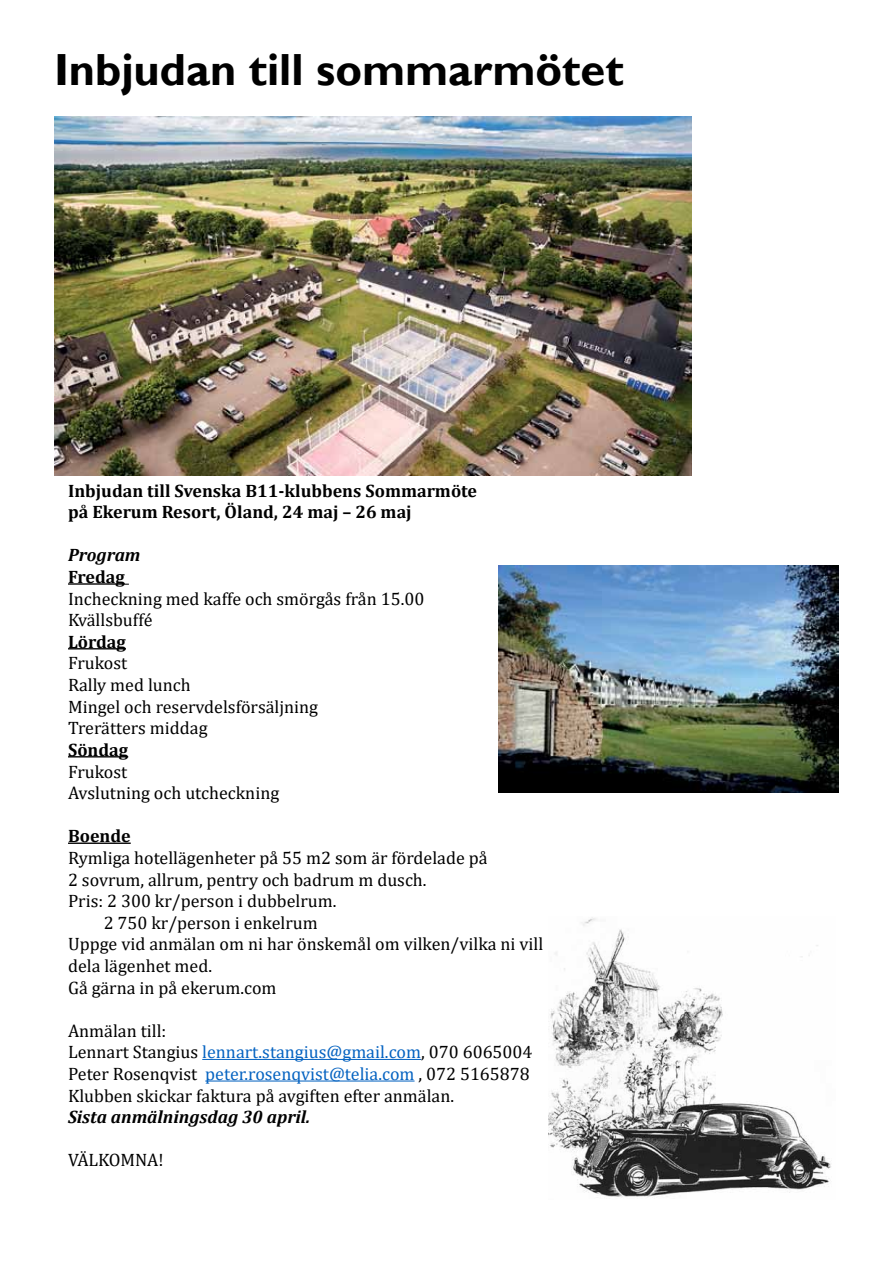
<style>
.page{position:relative;width:893px;height:1263px;background:#fff}
.page>*{position:absolute;margin:0;border:0;box-sizing:border-box;transform-origin:0 0}
.t1{font:700 45px "Gill Sans";color:#000}
.t2{font:18px/21.6px "Cambria";color:#000}
.t3{font:700 18px/21.6px "Cambria";color:#000}
.t4{font:italic 700 18px "Cambria";color:#000}
.s1{color:#0563c1}
</style>
<div class="page">
<hr style="left:68px;top:583px;width:57px;height:2px;background:#000">
<hr style="left:68px;top:648px;width:58px;height:1px;background:#000">
<hr style="left:68px;top:756px;width:60px;height:1px;background:#000">
<hr style="left:68px;top:842px;width:63px;height:2px;background:#000">
<hr style="left:202px;top:1059px;width:219px;height:1px;background:#0563c1">
<hr style="left:205px;top:1080px;width:210px;height:1px;background:#0563c1">
<img style="left:54px;top:117px;width:638px;height:358px">
<img style="left:499px;top:566px;width:340px;height:226px">
<img style="left:549px;top:917px;width:282px;height:281px">
<h1 class="t1" style="left:54px;top:43px;width:571px">Inbjudan till sommarmötet</h1>
<p class="t3" style="left:68px;top:479px;width:411px">Inbjudan till Svenska B11-klubbens Sommarmöte på Ekerum Resort, Öland, 24 maj – 26 maj</p>
<p class="t4" style="left:68px;top:543px;width:74px">Program</p>
<p class="t3" style="left:68px;top:565px;width:58px">Fredag</p>
<p class="t2" style="left:68px;top:588px;width:358px">Incheckning med kaffe och smörgås från 15.00<br>Kvällsbuffé</p>
<p class="t3" style="left:68px;top:630px;width:59px">Lördag</p>
<p class="t2" style="left:68px;top:652px;width:252px">Frukost<br>Rally med lunch<br>Mingel och reservdelsförsäljning<br>Trerätters middag</p>
<p class="t3" style="left:68px;top:738px;width:62px">Söndag</p>
<p class="t2" style="left:68px;top:760px;width:213px">Frukost<br>Avslutning och utcheckning</p>
<p class="t3" style="left:68px;top:825px;width:64px">Boende</p>
<p class="t2" style="left:68px;top:847px;width:421px">Rymliga hotellägenheter på 55 m2 som är fördelade på</p>
<p class="t2" style="left:68px;top:868px;width:360px">2 sovrum, allrum, pentry och badrum m dusch.</p>
<p class="t2" style="left:68px;top:890px;width:270px">Pris: 2 300 kr/person i dubbelrum.</p>
<p class="t2" style="left:104px;top:912px;width:216px">2 750 kr/person i enkelrum</p>
<p class="t2" style="left:68px;top:933px;width:477px">Uppge vid anmälan om ni har önskemål om vilken/vilka ni vill</p>
<p class="t2" style="left:68px;top:955px;width:145px">dela lägenhet med.</p>
<p class="t2" style="left:68px;top:976px;width:210px">Gå gärna in på ekerum.com</p>
<p class="t2" style="left:68px;top:1020px;width:466px">Anmälan till:<br>Lennart Stangius <span class="s1">lennart.stangius@gmail.com</span>, 070 6065004<br>Peter Rosenqvist <span class="s1">peter.rosenqvist@telia.com</span> , 072 5165878<br>Klubben skickar faktura på avgiften efter anmälan.</p>
<p class="t4" style="left:68px;top:1104px;width:244px">Sista anmälningsdag 30 april.</p>
<p class="t2" style="left:68px;top:1149px;width:97px">VÄLKOMNA!</p>
</div>
